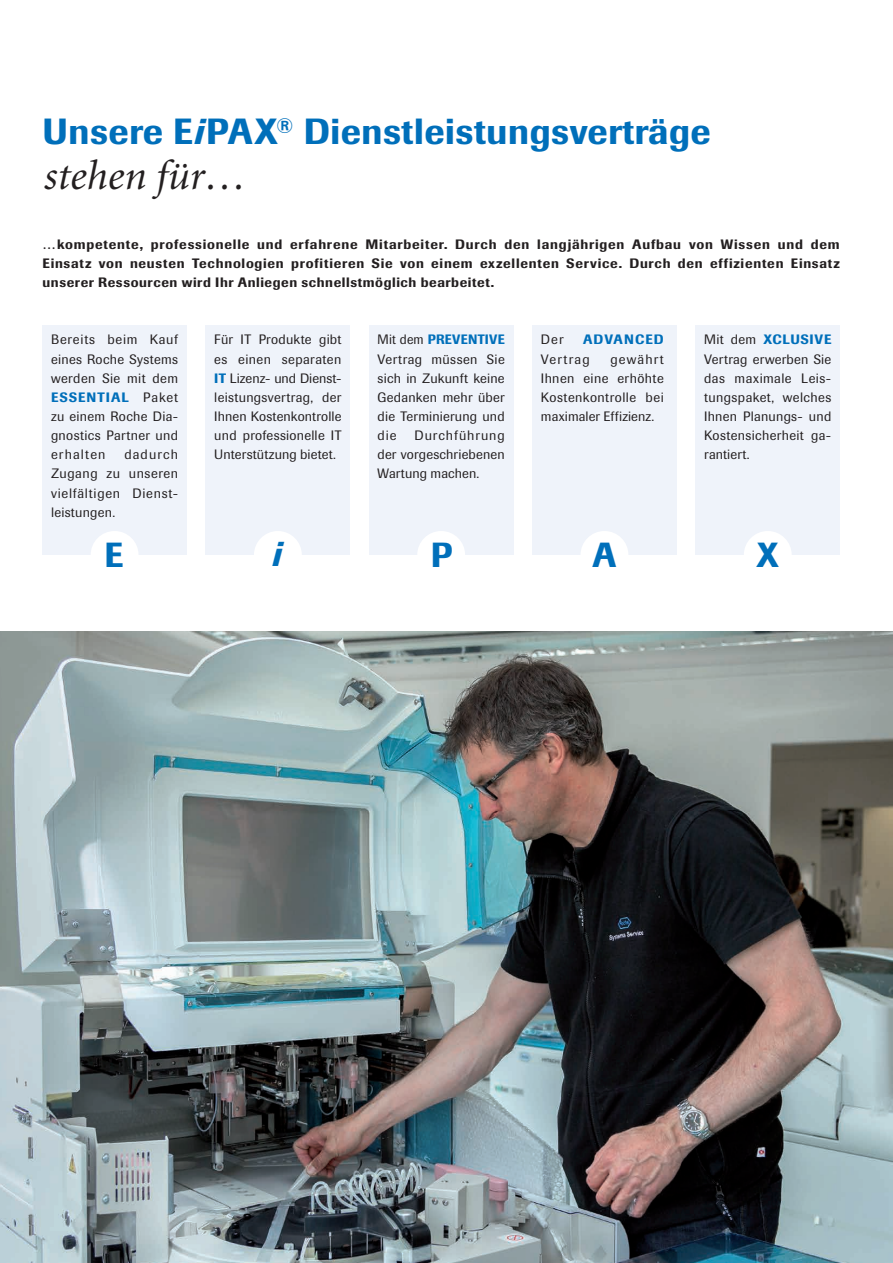
<style>
.page{position:relative;width:893px;height:1263px;background:#fff}
.page>*{position:absolute;margin:0;border:0;box-sizing:border-box;transform-origin:0 0}
.t1{font:italic 42px "Minion";letter-spacing:.005em;color:#231f20}
.t2{font:500 36px "Imago";letter-spacing:.015em;color:#006fba}
.t3{font:500 34.5px "Imago";color:#006fba}
.t4{font:italic 500 34.5px "Imago";color:#006fba}
.t5{font:13.5px/19.2px "Imago";letter-spacing:.025em;color:#231f20;text-align:justify}
.t6{font:500 13.5px/19.2px "Imago";letter-spacing:.045em;color:#231f20;text-align:justify}
.t7{font:13.5px/19.2px "Imago";letter-spacing:.025em;color:#231f20;text-align:justify;scale:.95 1}
.t8{font:500 13.5px "Imago";letter-spacing:.085em;color:#006fba}
.t9{font:13.5px "Imago";letter-spacing:.09em;color:#231f20}
.s1{font-style:italic}
.s2{font-weight:500;color:#006fba}
</style>
<div class="page">
<img style="left:0;top:631px;width:893px;height:632px">
<div style="left:43px;top:325px;width:144px;height:230px;background:#eff3fa"></div>
<div style="left:369px;top:325px;width:144px;height:230px;background:#eff3fa"></div>
<div style="left:206px;top:325px;width:144px;height:230px;background:#eff3fa"></div>
<div style="left:532px;top:325px;width:144px;height:230px;background:#eff3fa"></div>
<div style="left:696px;top:325px;width:144px;height:230px;background:#eff3fa"></div>
<div style="left:92px;top:532px;width:45px;height:45px;background:#fff;border-radius:50%"></div>
<div style="left:91px;top:531px;width:48px;height:48px;border:3px solid #fff;border-radius:50%"></div>
<div style="left:255px;top:532px;width:45px;height:45px;background:#fff;border-radius:50%"></div>
<div style="left:254px;top:531px;width:48px;height:48px;border:3px solid #fff;border-radius:50%"></div>
<div style="left:582px;top:532px;width:45px;height:45px;background:#fff;border-radius:50%"></div>
<div style="left:580px;top:531px;width:48px;height:48px;border:3px solid #fff;border-radius:50%"></div>
<div style="left:419px;top:532px;width:45px;height:45px;background:#fff;border-radius:50%"></div>
<div style="left:417px;top:531px;width:48px;height:48px;border:3px solid #fff;border-radius:50%"></div>
<div style="left:745px;top:532px;width:45px;height:45px;background:#fff;border-radius:50%"></div>
<div style="left:744px;top:531px;width:48px;height:48px;border:3px solid #fff;border-radius:50%"></div>
<h2 class="t2" style="left:43px;top:110px;width:670px">Unsere E<span class="s1">i</span>PAX<sup>®</sup> Dienstleistungsverträge</h2>
<h1 class="t1" style="left:43px;top:155px;width:205px">stehen für…</h1>
<p class="t6" style="left:43px;top:234px;width:799px">…kompetente, professionelle und erfahrene Mitarbeiter. Durch den langjährigen Aufbau von Wissen und dem Einsatz von neusten Technologien profitieren Sie von einem exzellenten Service. Durch den effizienten Einsatz unserer Ressourcen wird Ihr Anliegen schnellstmöglich bearbeitet.</p>
<p class="t5" style="left:51px;top:330px;width:129px">Bereits beim Kauf eines Roche Systems werden Sie mit dem <span class="s2">ESSENTIAL</span> Paket zu einem Roche Dia&shy;gnostics Partner und erhalten</p>
<p class="t5" style="left:51px;top:445px;width:129px;text-indent:73px">dadurch Zugang zu unseren viel fältigen Dienst&shy;leistungen.</p>
<p class="t5" style="left:214px;top:330px;width:129px">Für IT Produkte gibt es einen separaten <span class="s2">IT</span> Lizenz- und Dienst&shy;leistungsvertrag, der Ihnen Kostenkontrolle und professionelle IT Unterstützung bietet.</p>
<p class="t5" style="left:541px;top:330px;width:24px">Der</p>
<p class="t8" style="left:583px;top:332px;width:82px">ADVANCED</p>
<p class="t7" style="left:378px;top:330px;width:135px">Mit dem <span class="s2">PREVENTIVE </span>Vertrag müssen Sie sich in Zukunft keine Gedanken mehr über die Terminierung und die</p>
<p class="t5" style="left:541px;top:349px;width:124px;text-indent:70px">gewährt Ihnen eine erhöhte Kostenkontrolle bei maximaler Effizienz.</p>
<p class="t9" style="left:541px;top:351px;width:50px">Vertrag</p>
<p class="t5" style="left:378px;top:426px;width:129px;text-indent:37px">Durchführung der vorgeschriebenen Wartung machen.</p>
<p class="t5" style="left:704px;top:330px;width:129px">Mit dem <span class="s2">XCLUSIVE </span>Vertrag erwerben Sie das maximale Leis&shy;tungspaket, welches Ihnen Planungs- und Kostensicherheit ga&shy;rantiert.</p>
<h3 class="t3" style="left:105px;top:534px;width:20px">E</h3>
<h3 class="t4" style="left:272px;top:533px;width:11px">i</h3>
<h3 class="t3" style="left:431px;top:534px;width:23px">P</h3>
<h3 class="t3" style="left:593px;top:534px;width:25px">A</h3>
<h3 class="t3" style="left:757px;top:534px;width:24px">X</h3>
</div>
